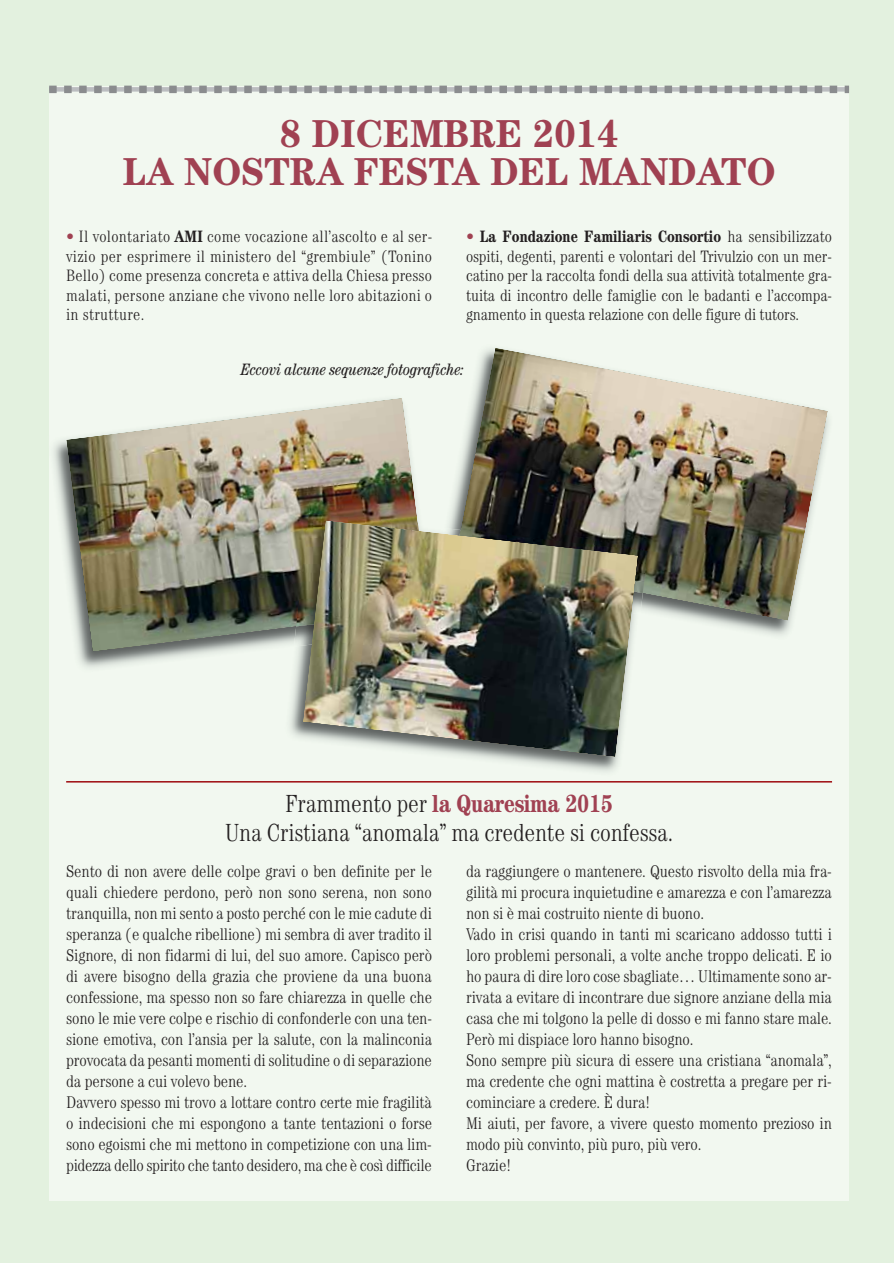
<style>
.page{position:relative;width:894px;height:1263px;background:#fff}
.page>*{position:absolute;margin:0;border:0;box-sizing:border-box;transform-origin:0 0}
.t1{font:700 39px/37.5px "Century";color:#a04152;text-align:center;scale:.95 1}
.t2{font:300 condensed 24.75px/29.2px "Century";letter-spacing:-.01em;color:#231f20;text-align:center}
.t3{font:300 condensed 16.95px/21px "Century";letter-spacing:-.01em;color:#231f20}
.t4{font:300 condensed 16.5px/19.5px "Century";letter-spacing:-.005em;color:#231f20;text-align:justify}
.t5{font:italic condensed 16.5px "Century";letter-spacing:-.01em;color:#231f20}
.s1{color:#a04152}
.s2{font-weight:700}
.s3{font-weight:700;color:#a04152}
</style>
<div class="page">
<div style="left:0;top:0;width:893px;height:1262px;background:#e3f1df"></div>
<div style="left:49px;top:86px;width:799px;height:1114px;background:#f2f8f0"></div>
<svg style="left:49px;top:86px;width:799px;height:7px;background:#abaeaf"></svg>
<img style="left:53px;top:440px;width:174px;height:228px">
<img style="left:66px;top:398px;width:352px;height:253px">
<img style="left:450px;top:411px;width:379px;height:224px">
<img style="left:455px;top:348px;width:372px;height:272px">
<img style="left:283px;top:526px;width:357px;height:246px">
<img style="left:294px;top:525px;width:9px;height:121px">
<img style="left:296px;top:513px;width:122px;height:113px">
<img style="left:638px;top:530px;width:9px;height:63px">
<img style="left:303px;top:520px;width:335px;height:237px">
<hr style="left:66px;top:781px;width:765px;height:1px;background:#9e0a0f">
<h1 class="t1" style="left:123px;top:119px;width:688px">8 DICEMBRE 2014<br>LA NOSTRA FESTA DEL MANDATO</h1>
<p class="t4" style="left:66px;top:229px;width:367px"><span class="s1">•</span> Il volontariato <span class="s2">AMI</span> come vocazione all’ascolto e al ser&shy;vizio per esprimere il ministero del “grembiule” (Tonino Bello) come presenza concreta e attiva della Chiesa presso malati, persone anziane che vivono nelle loro abitazioni o in strutture.</p>
<p class="t4" style="left:466px;top:229px;width:367px"><span class="s1">•</span> <span class="s2">La Fondazione Familiaris Consortio</span> ha sensibilizzato ospiti, degenti, parenti e volontari del Trivulzio con un mer&shy;catino per la raccolta fondi della sua attività totalmente gra&shy;tuita di incontro delle famiglie con le badanti e l’accompa&shy;gnamento in questa relazione con delle figure di tutors.</p>
<p class="t5" style="left:241px;top:362px;width:225px">Eccovi alcune sequenze fotografiche:</p>
<h2 class="t2" style="left:225px;top:791px;width:449px">Frammento per <span class="s3">la Quaresima 2015<br></span>Una Cristiana “anomala” ma credente si confessa.</h2>
<p class="t3" style="left:66px;top:862px;width:367px">Sento di non avere delle colpe gravi o ben definite per le quali chiedere perdono, però non sono serena, non sono tranquilla, non mi sento a posto perché con le mie cadute di speranza (e qualche ribellione) mi sembra di aver tradito il Signore, di non fidarmi di lui, del suo amore. Capisco però di avere bisogno della grazia che proviene da una buona confessione, ma spesso non so fare chiarezza in quelle che sono le mie vere colpe e rischio di confonderle con una ten&shy;sione emotiva, con l’ansia per la salute, con la malinconia provocata da pesanti momenti di solitudine o di separazione da persone a cui volevo bene.<br>Davvero spesso mi trovo a lottare contro certe mie fragilità o indecisioni che mi espongono a tante tentazioni o forse sono egoismi che mi mettono in competizione con una lim&shy;pidezza dello spirito che tanto desidero, ma che è così difficile</p>
<p class="t3" style="left:466px;top:862px;width:367px">da raggiungere o mantenere. Questo risvolto della mia fra&shy;gilità mi procura inquietudine e amarezza e con l’amarezza non si è mai costruito niente di buono.<br>Vado in crisi quando in tanti mi scaricano addosso tutti i loro problemi personali, a volte anche troppo delicati. E io ho paura di dire loro cose sbagliate… Ultimamente sono ar&shy;rivata a evitare di incontrare due signore anziane della mia casa che mi tolgono la pelle di dosso e mi fanno stare male.<br>Però mi dispiace loro hanno bisogno.<br>Sono sempre più sicura di essere una cristiana “anomala”, ma credente che ogni mattina è costretta a pregare per ri&shy;cominciare a credere. È dura!<br>Mi aiuti, per favore, a vivere questo momento prezioso in modo più convinto, più puro, più vero.<br>Grazie!</p>
</div>
